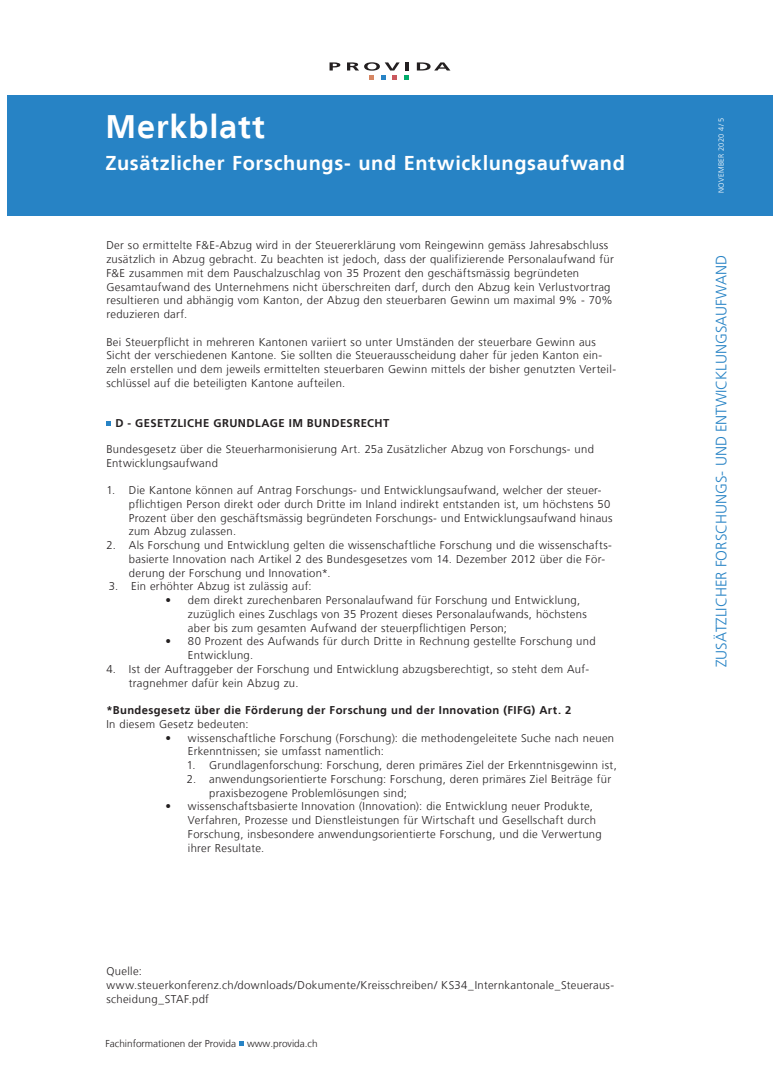
<style>
.page{position:relative;width:780px;height:1088px;background:#fff}
.page>*{position:absolute;margin:0;border:0;box-sizing:border-box;transform-origin:0 0}
.t1{font:700 32.5px "Frutiger";letter-spacing:.03em;color:#fff}
.t2{font:700 20px "Frutiger";letter-spacing:.03em;color:#fff}
.t3{font:300 15px "Frutiger";color:#2783c5}
.t4{font:300 11.25px/13.8px "Frutiger";letter-spacing:.03em;color:#231f20}
.t5{font:700 11.25px "Frutiger";letter-spacing:.04em;color:#231f20}
.t6{font:300 10px "Frutiger";color:#231f20}
.t7{font:300 7.5px "Frutiger";letter-spacing:.03em;color:#fff}
</style>
<div class="page">
<svg style="left:239px;top:1041px;width:5px;height:4px"></svg>
<div style="left:7px;top:96px;width:765px;height:120px;background:#2783c5"></div>
<svg style="left:329px;top:62px;width:11px;height:9px"></svg>
<svg style="left:417px;top:62px;width:33px;height:9px"></svg>
<svg style="left:347px;top:62px;width:62px;height:18px"></svg>
<svg style="left:106px;top:421px;width:5px;height:5px"></svg>
<h1 class="t1" style="left:105px;top:107px;width:161px">Merkblatt</h1>
<h2 class="t2" style="left:105px;top:151px;width:521px">Zusätzlicher Forschungs- und Entwicklungsaufwand</h2>
<p class="t4" style="left:106px;top:239px;width:509px">Der so ermittelte F&amp;E-Abzug wird in der Steuererklärung vom Reingewinn gemäss Jahresabschluss zusätzlich in Abzug gebracht. Zu beachten ist jedoch, dass der qualifizierende Personalaufwand für F&amp;E zusammen mit dem Pauschalzuschlag von 35 Prozent den geschäftsmässig begründeten Gesamtaufwand des Unternehmens nicht überschreiten darf, durch den Abzug kein Verlustvortrag resultieren und abhängig vom Kanton, der Abzug den steuerbaren Gewinn um maximal 9% - 70% reduzieren darf.</p>
<p class="t4" style="left:106px;top:335px;width:511px">Bei Steuerpflicht in mehreren Kantonen variiert so unter Umständen der steuerbare Gewinn aus Sicht der verschiedenen Kantone. Sie sollten die Steuerausscheidung daher für jeden Kanton ein&shy;zeln erstellen und dem jeweils ermittelten steuerbaren Gewinn mittels der bisher genutzten Verteil&shy;schlüssel auf die beteiligten Kantone aufteilen.</p>
<p class="t5" style="left:115px;top:417px;width:275px">D - Gesetzliche grundlage im bundesrecht</p>
<p class="t4" style="left:106px;top:442px;width:489px">Bundesgesetz über die Steuerharmonisierung Art. 25a Zusätzlicher Abzug von Forschungs- und<br>Entwicklungsaufwand</p>
<p class="t4" style="left:129px;top:484px;width:485px;text-indent:-22px">1. Die Kantone können auf Antrag Forschungs- und Entwicklungsaufwand, welcher der steuer&shy;pflichtigen Person direkt oder durch Dritte im Inland indirekt entstanden ist, um höchstens 50<br>Prozent über den geschäftsmässig begründeten Forschungs- und Entwicklungsaufwand hinaus zum Abzug zulassen.</p>
<p class="t4" style="left:129px;top:539px;width:484px;text-indent:-23px">2. Als Forschung und Entwicklung gelten die wissenschaftliche Forschung und die wissenschafts&shy;basierte Innovation nach Artikel 2 des Bundesgesetzes vom 14. Dezember 2012 über die För&shy;derung der Forschung und Innovation*.</p>
<p class="t4" style="left:109px;top:580px;width:204px">3. Ein erhöhter Abzug ist zulässig auf:</p>
<p class="t4" style="left:188px;top:594px;width:400px;text-indent:-22px">• dem direkt zurechenbaren Personalaufwand für Forschung und Entwicklung, zuzüglich eines Zuschlags von 35 Prozent dieses Personalaufwands, höchstens aber bis zum gesamten Aufwand der steuerpflichtigen Person;</p>
<p class="t4" style="left:188px;top:635px;width:409px;text-indent:-22px">• 80 Prozent des Aufwands für durch Dritte in Rechnung gestellte Forschung und<br>Entwicklung.</p>
<p class="t4" style="left:129px;top:662px;width:461px;text-indent:-23px">4. Ist der Auftraggeber der Forschung und Entwicklung abzugsberechtigt, so steht dem Auf&shy;tragnehmer dafür kein Abzug zu.</p>
<p class="t5" style="left:106px;top:704px;width:408px">*Bundesgesetz über die Förderung der Forschung und der Innovation (FIFG</p>
<p class="t5" style="left:531px;top:704px;width:41px">) Art. 2</p>
<p class="t4" style="left:106px;top:717px;width:144px">In diesem Gesetz bedeuten:</p>
<p class="t4" style="left:188px;top:731px;width:428px;text-indent:-22px">• wissenschaftliche Forschung (Forschung): die methodengeleitete Suche nach neuen<br>Erkenntnissen; sie umfasst namentlich:</p>
<p class="t4" style="left:187px;top:758px;width:431px">1. Grundlagenforschung: Forschung, deren primäres Ziel der Erkenntnisgewinn ist,</p>
<p class="t4" style="left:209px;top:772px;width:403px;text-indent:-22px">2. anwendungsorientierte Forschung: Forschung, deren primäres Ziel Beiträge für praxisbezogene Problemlösungen sind;</p>
<p class="t4" style="left:188px;top:800px;width:415px;text-indent:-22px">• wissenschaftsbasierte Innovation (Innovation): die Entwicklung neuer Produkte, Verfahren, Prozesse und Dienstleistungen für Wirtschaft und Gesellschaft durch Forschung, insbesondere anwendungsorientierte Forschung, und die Verwertung ihrer Resultate.</p>
<p class="t4" style="left:106px;top:965px;width:509px">Quelle:<br>www.steuerkonferenz.ch/downloads/Dokumente/Kreisschreiben/ KS34_Internkantonale_Steueraus&shy;scheidung_STAF.pdf</p>
<p class="t6" style="left:105px;top:1037px;width:214px">Fachinformationen der Provida www.provida.ch</p>
<p class="t7" style="left:716px;top:193px;width:76px;rotate:-90deg">november 2020 4 /5</p>
<h3 class="t3" style="left:712px;top:667px;width:414px;rotate:-90deg">Zusätzlicher forschungs- und entwicklungsaufwand</h3>
</div>
